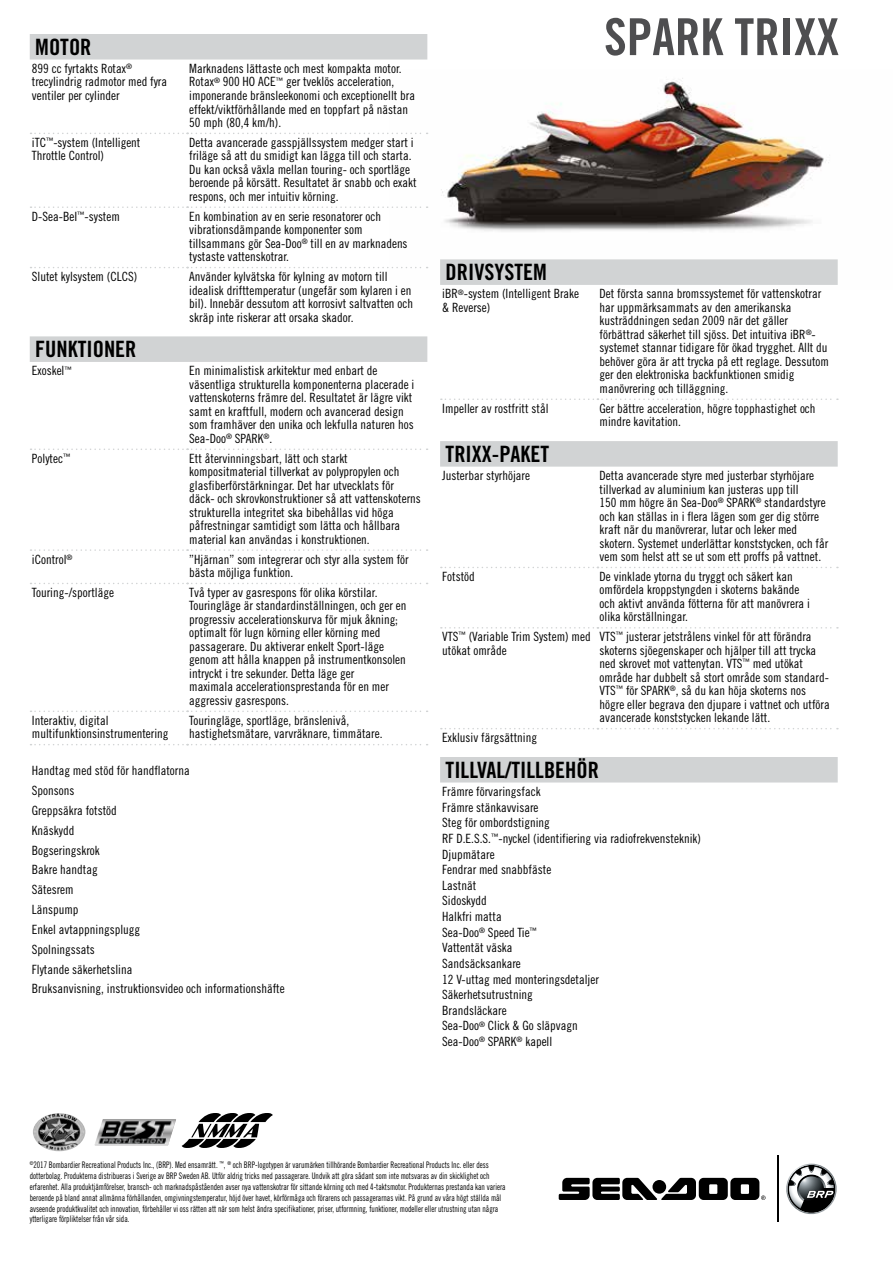
<style>
.page{position:relative;width:893px;height:1263px;background:#fff}
.page>*{position:absolute;margin:0;border:0;box-sizing:border-box;transform-origin:0 0}
.t1{font:51px "Trade Gothic LT Std Bd Cn 20";color:#4e4e50}
.t2{font:22.5px "Trade Gothic LT Std Bd Cn 20";color:#000}
.t3{font:12.75px/13.5px "Trade Gothic LT Std Cn 18";color:#000}
.t4{font:9px/10.8px "Trade Gothic LT Std Cn 18";color:#000;scale:.86 1}
</style>
<div class="page">
<svg style="left:559px;top:1178px;width:207px;height:22px"></svg>
<hr style="left:777px;top:1156px;width:1px;height:66px;background:#000">
<svg style="left:786px;top:1163px;width:51px;height:51px"></svg>
<img style="left:94px;top:1119px;width:77px;height:26px">
<svg style="left:182px;top:1113px;width:91px;height:35px"></svg>
<img style="left:33px;top:1113px;width:52px;height:38px">
<img style="left:427px;top:78px;width:402px;height:191px">
<hr style="left:0;top:173px;width:1px;height:34px;background:#4e4e50">
<hr style="left:0;top:384px;width:1px;height:34px;background:#4e4e50">
<hr style="left:0;top:579px;width:1px;height:50px;background:#4e4e50">
<hr style="left:0;top:807px;width:1px;height:33px;background:#4e4e50">
<hr style="left:0;top:1018px;width:1px;height:34px;background:#4e4e50">
<hr style="left:0;top:1200px;width:1px;height:63px;background:#4e4e50">
<svg style="left:30px;top:34px;width:397px;height:328px"></svg>
<svg style="left:31px;top:133px;width:397px;height:1px"></svg>
<svg style="left:31px;top:549px;width:397px;height:2px"></svg>
<svg style="left:31px;top:710px;width:397px;height:2px"></svg>
<svg style="left:31px;top:206px;width:397px;height:2px"></svg>
<svg style="left:31px;top:267px;width:397px;height:1px"></svg>
<svg style="left:31px;top:744px;width:397px;height:1px"></svg>
<svg style="left:31px;top:448px;width:397px;height:2px"></svg>
<svg style="left:31px;top:583px;width:397px;height:1px"></svg>
<svg style="left:440px;top:259px;width:398px;height:523px"></svg>
<svg style="left:441px;top:728px;width:397px;height:1px"></svg>
<svg style="left:441px;top:398px;width:397px;height:2px"></svg>
<svg style="left:441px;top:567px;width:397px;height:1px"></svg>
<svg style="left:441px;top:627px;width:397px;height:1px"></svg>
<h2 class="t2" style="left:35px;top:33px;width:58px">MOTOR</h2>
<p class="t3" style="left:32px;top:62px;width:137px">899 cc fyrtakts Rotax<sup>® </sup>trecylindrig radmotor med fyra ventiler per cylinder</p>
<p class="t3" style="left:189px;top:62px;width:227px">Marknadens lättaste och mest kompakta motor.<br>Rotax<sup>®</sup> 900 HO ACE<sup>™</sup> ger tveklös acceleration, imponerande bränsleekonomi och exceptionellt bra effekt/viktförhållande med en toppfart på nästan 50 mph (80,4 km/h).</p>
<p class="t3" style="left:32px;top:135px;width:110px">iTC<sup>™</sup>-system (Intelligent<br>Throttle Control)</p>
<p class="t3" style="left:189px;top:135px;width:229px">Detta avancerade gasspjällssystem medger start i friläge så att du smidigt kan lägga till och starta.<br>Du kan också växla mellan touring- och sportläge beroende på körsätt. Resultatet är snabb och exakt respons, och mer intuitiv körning.</p>
<p class="t3" style="left:32px;top:209px;width:90px">D-Sea-BeI<sup>™</sup>-system</p>
<p class="t3" style="left:189px;top:209px;width:220px">En kombination av en serie resonatorer och vibrationsdämpande komponenter som tillsammans gör Sea-Doo<sup>®</sup> till en av marknadens tystaste vattenskotrar.</p>
<p class="t3" style="left:32px;top:270px;width:107px">Slutet kylsystem (CLCS)</p>
<p class="t3" style="left:189px;top:270px;width:225px">Använder kylvätska för kylning av motorn till idealisk drifttemperatur (ungefär som kylaren i en bil). Innebär dessutom att korrosivt saltvatten och skräp inte riskerar att orsaka skador.</p>
<h2 class="t2" style="left:35px;top:336px;width:103px">FUNKTIONER</h2>
<p class="t3" style="left:32px;top:364px;width:41px">Exoskel<sup>™</sup></p>
<p class="t3" style="left:189px;top:364px;width:227px">En minimalistisk arkitektur med enbart de väsentliga strukturella komponenterna placerade i vattenskoterns främre del. Resultatet är lägre vikt samt en kraftfull, modern och avancerad design som framhäver den unika och lekfulla naturen hos Sea-Doo<sup>®</sup> SPARK<sup>®</sup>.</p>
<p class="t3" style="left:32px;top:451px;width:40px">Polytec<sup>™</sup></p>
<p class="t3" style="left:189px;top:451px;width:233px">Ett återvinningsbart, lätt och starkt kompositmaterial tillverkat av polypropylen och glasfiberförstärkningar. Det har utvecklats för däck- och skrovkonstruktioner så att vattenskoterns strukturella integritet ska bibehållas vid höga påfrestningar samtidigt som lätta och hållbara material kan användas i konstruktionen.</p>
<p class="t3" style="left:32px;top:552px;width:42px">iControl<sup>®</sup></p>
<p class="t3" style="left:189px;top:552px;width:221px">”Hjärnan” som integrerar och styr alla system för bästa möjliga funktion.</p>
<p class="t3" style="left:32px;top:585px;width:84px">Touring-/sportläge</p>
<p class="t3" style="left:189px;top:585px;width:219px">Två typer av gasrespons för olika körstilar.<br>Touringläge är standardinställningen, och ger en progressiv accelerationskurva för mjuk åkning; optimalt för lugn körning eller körning med passagerare. Du aktiverar enkelt Sport-läge genom att hålla knappen på instrumentkonsolen intryckt i tre sekunder. Detta läge ger<br>maximala accelerationsprestanda för en mer aggressiv gasrespons.</p>
<p class="t3" style="left:32px;top:713px;width:138px">Interaktiv, digital multifunktionsinstrumentering</p>
<p class="t3" style="left:189px;top:713px;width:195px">Touringläge, sportläge, bränslenivå, hastighetsmätare, varvräknare, timmätare.</p>
<p class="t3" style="left:32px;top:760px;width:254px;line-height:19.8px">Handtag med stöd för handflatorna<br>Sponsons<br>Greppsäkra fotstöd<br>Knäskydd<br>Bogseringskrok<br>Bakre handtag<br>Sätesrem<br>Länspump<br>Enkel avtappningsplugg<br>Spolningssats<br>Flytande säkerhetslina<br>Bruksanvisning, instruktionsvideo och informationshäfte</p>
<h1 class="t1" style="left:604px;top:6px;width:237px">SPARK TRIXX</h1>
<h2 class="t2" style="left:446px;top:259px;width:103px">DRIVSYSTEM</h2>
<p class="t3" style="left:442px;top:287px;width:138px">iBR<sup>®</sup>-system (Intelligent Brake &amp; Reverse)</p>
<p class="t3" style="left:600px;top:287px;width:231px">Det första sanna bromssystemet för vattenskotrar har uppmärksammats av den amerikanska kusträddningen sedan 2009 när det gäller förbättrad säkerhet till sjöss. Det intuitiva iBR<sup>®</sup>- systemet stannar tidigare för ökad trygghet. Allt du behöver göra är att trycka på ett reglage. Dessutom ger den elektroniska backfunktionen smidig manövrering och tilläggning.</p>
<p class="t3" style="left:442px;top:401px;width:108px">Impeller av rostfritt stål</p>
<p class="t3" style="left:600px;top:401px;width:217px">Ger bättre acceleration, högre topphastighet och mindre kavitation.</p>
<h2 class="t2" style="left:446px;top:440px;width:105px">TRIXX-PAKET</h2>
<p class="t3" style="left:442px;top:469px;width:89px">Justerbar styrhöjare</p>
<p class="t3" style="left:600px;top:469px;width:230px">Detta avancerade styre med justerbar styrhöjare tillverkad av aluminium kan justeras upp till<br>150 mm högre än Sea-Doo<sup>®</sup> SPARK<sup>®</sup> standardstyre och kan ställas in i flera lägen som ger dig större kraft när du manövrerar, lutar och leker med skotern. Systemet underlättar konststycken, och får vem som helst att se ut som ett proffs på vattnet.</p>
<p class="t3" style="left:442px;top:569px;width:34px">Fotstöd</p>
<p class="t3" style="left:600px;top:569px;width:212px">De vinklade ytorna du tryggt och säkert kan omfördela kroppstyngden i skoterns bakände och aktivt använda fötterna för att manövrera i olika körställningar.</p>
<p class="t3" style="left:442px;top:630px;width:150px">VTS<sup>™</sup> (Variable Trim System) med utökat område</p>
<p class="t3" style="left:600px;top:630px;width:232px">VTS<sup>™</sup> justerar jetstrålens vinkel för att förändra skoterns sjöegenskaper och hjälper till att trycka ned skrovet mot vattenytan. VTS<sup>™</sup> med utökat område har dubbelt så stort område som standard-VTS<sup>™</sup> för SPARK<sup>®</sup>, så du kan höja skoterns nos högre eller begrava den djupare i vattnet och utföra avancerade konststycken lekande lätt.</p>
<p class="t3" style="left:442px;top:731px;width:96px">Exklusiv färgsättning</p>
<h2 class="t2" style="left:446px;top:756px;width:155px">TILLVAL/TILLBEHÖR</h2>
<p class="t3" style="left:442px;top:783px;width:260px;line-height:15.6px">Främre förvaringsfack<br>Främre stänkavvisare<br>Steg för ombordstigning<br>RF D.E.S.S.<sup>™</sup>-nyckel (identifiering via radiofrekvensteknik)<br>Djupmätare<br>Fendrar med snabbfäste<br>Lastnät<br>Sidoskydd<br>Halkfri matta<br>Sea-Doo<sup>®</sup> Speed Tie<sup>™<br></sup>Vattentät väska<br>Sandsäcksankare<br>12 V-uttag med monteringsdetaljer<br>Säkerhetsutrustning<br>Brandsläckare<br>Sea-Doo<sup>®</sup> Click &amp; Go släpvagn<br>Sea-Doo<sup>®</sup> SPARK<sup>®</sup> kapell</p>
<p class="t4" style="left:30px;top:1160px;width:555px"><sup>©</sup>2017 Bombardier Recreational Products Inc., (BRP). Med ensamrätt. <sup>™</sup>, <sup>®</sup> och BRP-logotypen är varumärken tillhörande Bombardier Recreational Products Inc. eller dess dotterbolag. Produkterna distribueras i Sverige av BRP Sweden AB. Utför aldrig tricks med passagerare. Undvik att göra sådant som inte motsvaras av din skicklighet och erfarenhet. Alla produktjämförelser, bransch- och marknadspåståenden avser nya vattenskotrar för sittande körning och med 4-taktsmotor. Produkternas prestanda kan variera beroende på bland annat allmänna förhållanden, omgivningstemperatur, höjd över havet, körförmåga och förarens och passagerarnas vikt. På grund av våra högt ställda mål avseende produktkvalitet och innovation, förbehåller vi oss rätten att när som helst ändra specifikationer, priser, utformning, funktioner, modeller eller utrustning utan några ytterligare förpliktelser från vår sida.</p>
</div>
